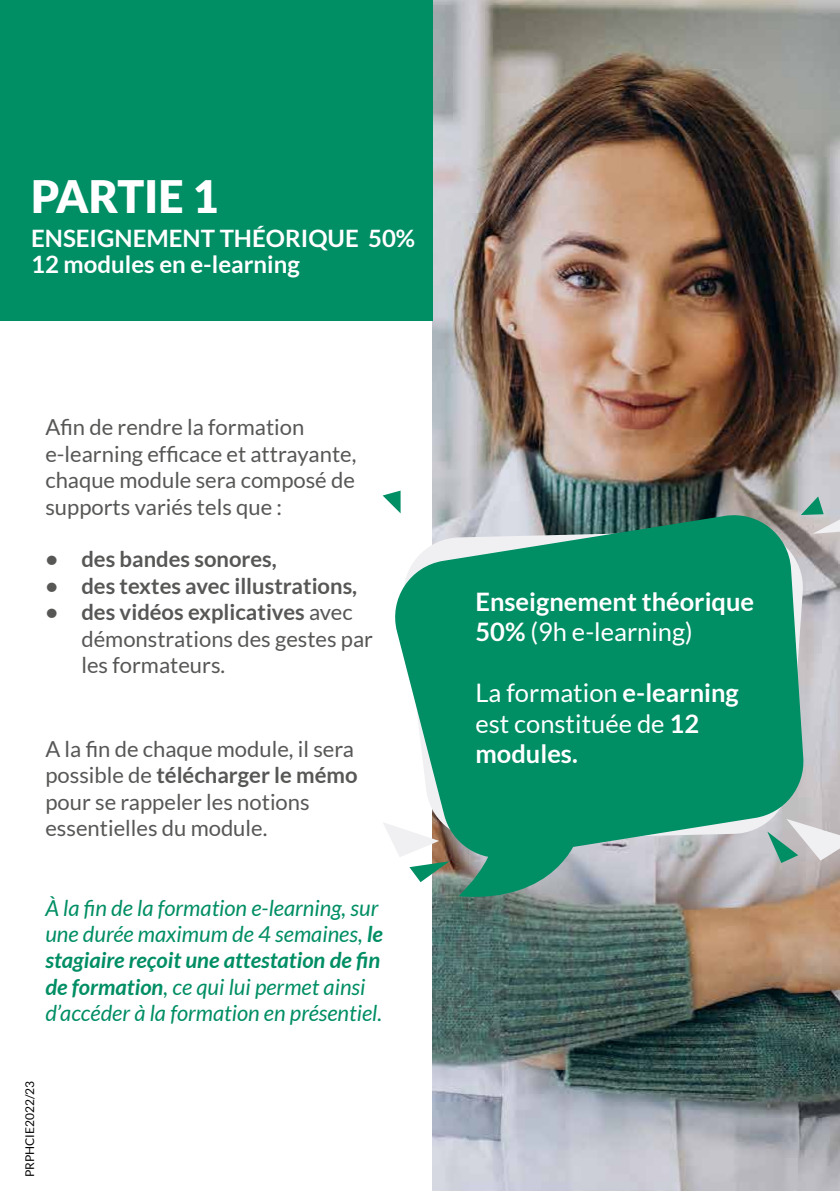
<style>
.page{position:relative;width:840px;height:1191px;background:#fff}
.page>*{position:absolute;margin:0;border:0;box-sizing:border-box;transform-origin:0 0}
.t1{font:900 44.8px "Lato";color:#fff}
.t2{font:25.4px/30.6px "Lato";color:#fff}
.t3{font:700 25.4px/30.6px "Lato";color:#fff}
.t4{font:700 24px/26px "Lato";color:#fff}
.t5{font:22px/26.4px "Lato";color:#575756}
.t6{font:italic 22px/26.4px "Lato";color:#008e64}
.t7{font:700 22px "Lato";color:#575756}
.t8{font:12px "Lato";color:#000}
.s1{font-weight:700}
.s2{font-weight:400}
</style>
<div class="page">
<img style="left:432px;top:0;width:407px;height:1191px">
<svg style="left:382px;top:490px;width:18px;height:20px"></svg>
<svg style="left:800px;top:496px;width:39px;height:38px"></svg>
<svg style="left:766px;top:819px;width:73px;height:44px"></svg>
<svg style="left:383px;top:823px;width:66px;height:59px"></svg>
<svg style="left:458px;top:862px;width:119px;height:42px;background:#509280"></svg>
<svg style="left:388px;top:510px;width:416px;height:352px;background:#2d9b7b"></svg>
<div style="left:0;top:0;width:432px;height:320px;background:#008e64"></div>
<h1 class="t1" style="left:31px;top:170px;width:189px">PARTIE 1</h1>
<p class="t4" style="left:31px;top:225px;width:385px">ENSEIGNEMENT THÉORIQUE 50%<br>12 modules en e-learning</p>
<p class="t5" style="left:45px;top:414px;width:312px">Afin de rendre la formation e-learning efficace et attrayante, chaque module sera composé de supports variés tels que :</p>
<p class="t7" style="left:45px;top:547px;width:233px">• des bandes sonores,</p>
<p class="t7" style="left:45px;top:573px;width:313px">• des textes avec illustrations,</p>
<p class="t5" style="left:81px;top:599px;width:293px;text-indent:-36px"><span class="s1">• des vidéos explicatives</span> avec démonstrations des gestes par les formateurs.</p>
<p class="t5" style="left:45px;top:735px;width:313px">A la fin de chaque module, il sera possible de <span class="s1">télécharger le mémo </span>pour se rappeler les notions essentielles du module.</p>
<p class="t6" style="left:45px;top:895px;width:339px">À la fin de la formation e-learning, sur une durée maximum de 4 semaines, <span class="s1">le stagiaire reçoit une attestation de fin de formation</span>, ce qui lui permet ainsi d’accéder à la formation en présentiel.</p>
<p class="t8" style="left:23px;top:1177px;width:98px;rotate:-90deg">PRPHCIE2022/23</p>
<p class="t3" style="left:475px;top:585px;width:280px">Enseignement théorique<br>50% <span class="s2">(9h e-learning)</span></p>
<p class="t2" style="left:475px;top:677px;width:265px">La formation <span class="s1">e-learning </span>est constituée de <span class="s1">12 modules.</span></p>
</div>
